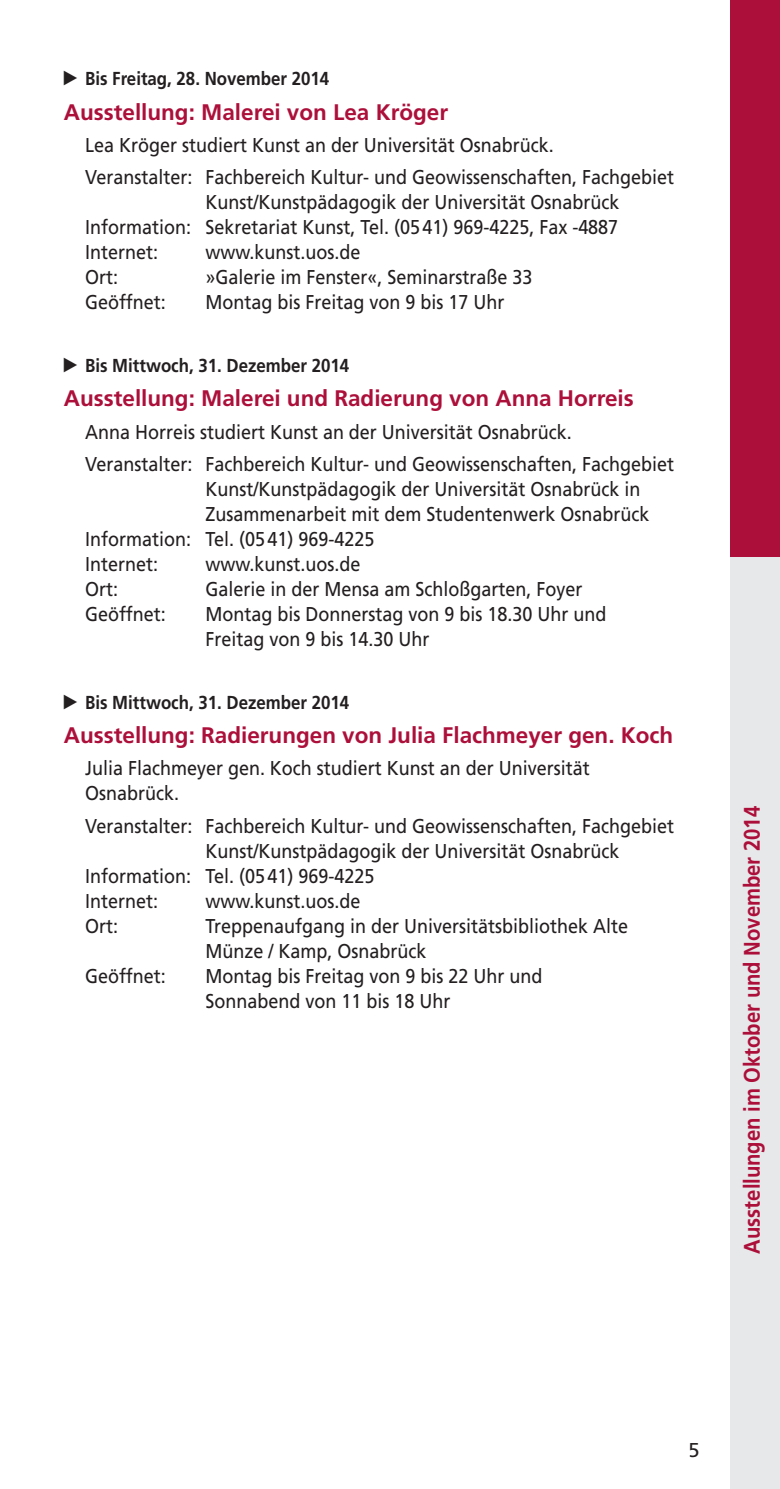
<style>
.page{position:relative;width:780px;height:1489px;background:#fff}
.page>*{position:absolute;margin:0;border:0;box-sizing:border-box;transform-origin:0 0}
.t1{font:700 22.5px "Frutiger";color:#ac0f3a}
.t2{font:700 22.5px "Frutiger";color:#ac0f3a;scale:.9 1}
.t3{font:20px/25px "Frutiger";color:#231f20;scale:.9 1}
.t4{font:20px "Frutiger";color:#231f20}
.t5{font:700 18.75px "Frutiger";color:#231f20;scale:.9 1}
</style>
<div class="page">
<div style="left:730px;top:0;width:50px;height:567px;background:#ac0f3a"></div>
<div style="left:730px;top:556px;width:50px;height:932px;background:#e7e8e9"></div>
<p class="t5" style="left:85px;top:71px;width:273px">Bis Freitag, 28. November 2014</p>
<p class="t1" style="left:64px;top:103px;width:386px">Ausstellung: Malerei von Lea Kröger</p>
<p class="t3" style="left:85px;top:130px;width:655px;line-height:32px">Lea Kröger studiert Kunst an der Universität Osnabrück.<br>Veranstalter: Fachbereich Kultur- und Geowissenschaften, Fachgebiet</p>
<p class="t3" style="left:85px;top:191px;width:595px;text-align:justify;text-indent:120px">Kunst/Kunstpädagogik der Universität Osnabrück Information: Sekretariat Kunst, Tel. (0541) 969-4225, Fax -4887<br>Internet:</p>
<p class="t3" style="left:206px;top:241px;width:174px">www.kunst.uos.de</p>
<p class="t3" style="left:85px;top:266px;width:38px">Ort:</p>
<p class="t3" style="left:206px;top:266px;width:365px">»Galerie im Fenster«, Seminarstraße 33</p>
<p class="t3" style="left:85px;top:291px;width:91px">Geöffnet:</p>
<p class="t3" style="left:206px;top:291px;width:333px">Montag bis Freitag von 9 bis 17 Uhr</p>
<p class="t5" style="left:85px;top:358px;width:295px">Bis Mittwoch, 31. Dezember 2014</p>
<p class="t1" style="left:64px;top:389px;width:571px">Ausstellung: Malerei und Radierung von Anna Horreis</p>
<p class="t3" style="left:85px;top:417px;width:655px;line-height:32px">Anna Horreis studiert Kunst an der Universität Osnabrück.<br>Veranstalter: Fachbereich Kultur- und Geowissenschaften, Fachgebiet</p>
<p class="t3" style="left:206px;top:477px;width:484px">Kunst/Kunstpädagogik der Universität Osnabrück in</p>
<p class="t3" style="left:206px;top:502px;width:494px">Zusammenarbeit mit dem Studentenwerk Osnabrück</p>
<p class="t3" style="left:85px;top:527px;width:323px">Information: Tel. (0541) 969-4225</p>
<p class="t3" style="left:85px;top:552px;width:83px">Internet:</p>
<p class="t3" style="left:206px;top:552px;width:174px">www.kunst.uos.de</p>
<p class="t3" style="left:85px;top:577px;width:38px">Ort:</p>
<p class="t3" style="left:206px;top:577px;width:420px">Galerie in der Mensa am Schloßgarten, Foyer</p>
<p class="t3" style="left:85px;top:602px;width:91px">Geöffnet:</p>
<p class="t3" style="left:206px;top:602px;width:446px">Montag bis Donnerstag von 9 bis 18.30 Uhr und<br>Freitag von 9 bis 14.30 Uhr</p>
<p class="t5" style="left:85px;top:694px;width:295px">Bis Mittwoch, 31. Dezember 2014</p>
<p class="t1" style="left:64px;top:726px;width:611px">Ausstellung: Radierungen von Julia Flachmeyer gen. Koch</p>
<p class="t3" style="left:85px;top:757px;width:562px">Julia Flachmeyer gen. Koch studiert Kunst an der Universität<br>Osnabrück.</p>
<p class="t3" style="left:85px;top:814px;width:655px">Veranstalter: Fachbereich Kultur- und Geowissenschaften, Fachgebiet</p>
<p class="t3" style="left:206px;top:839px;width:461px">Kunst/Kunstpädagogik der Universität Osnabrück</p>
<p class="t3" style="left:85px;top:864px;width:323px">Information: Tel. (0541) 969-4225</p>
<p class="t3" style="left:85px;top:889px;width:83px">Internet:</p>
<p class="t3" style="left:206px;top:889px;width:174px">www.kunst.uos.de</p>
<p class="t3" style="left:85px;top:914px;width:38px">Ort:</p>
<p class="t3" style="left:206px;top:914px;width:471px">Treppenaufgang in der Universitätsbibliothek Alte<br>Münze / Kamp, Osnabrück</p>
<p class="t3" style="left:85px;top:964px;width:91px">Geöffnet:</p>
<p class="t3" style="left:206px;top:964px;width:375px">Montag bis Freitag von 9 bis 22 Uhr und<br>Sonnabend von 11 bis 18 Uhr</p>
<p class="t2" style="left:742px;top:1253px;width:498px;rotate:-90deg">Ausstellungen im Oktober und November 2014</p>
<p class="t4" style="left:688px;top:1441px;width:13px">5</p>
</div>
